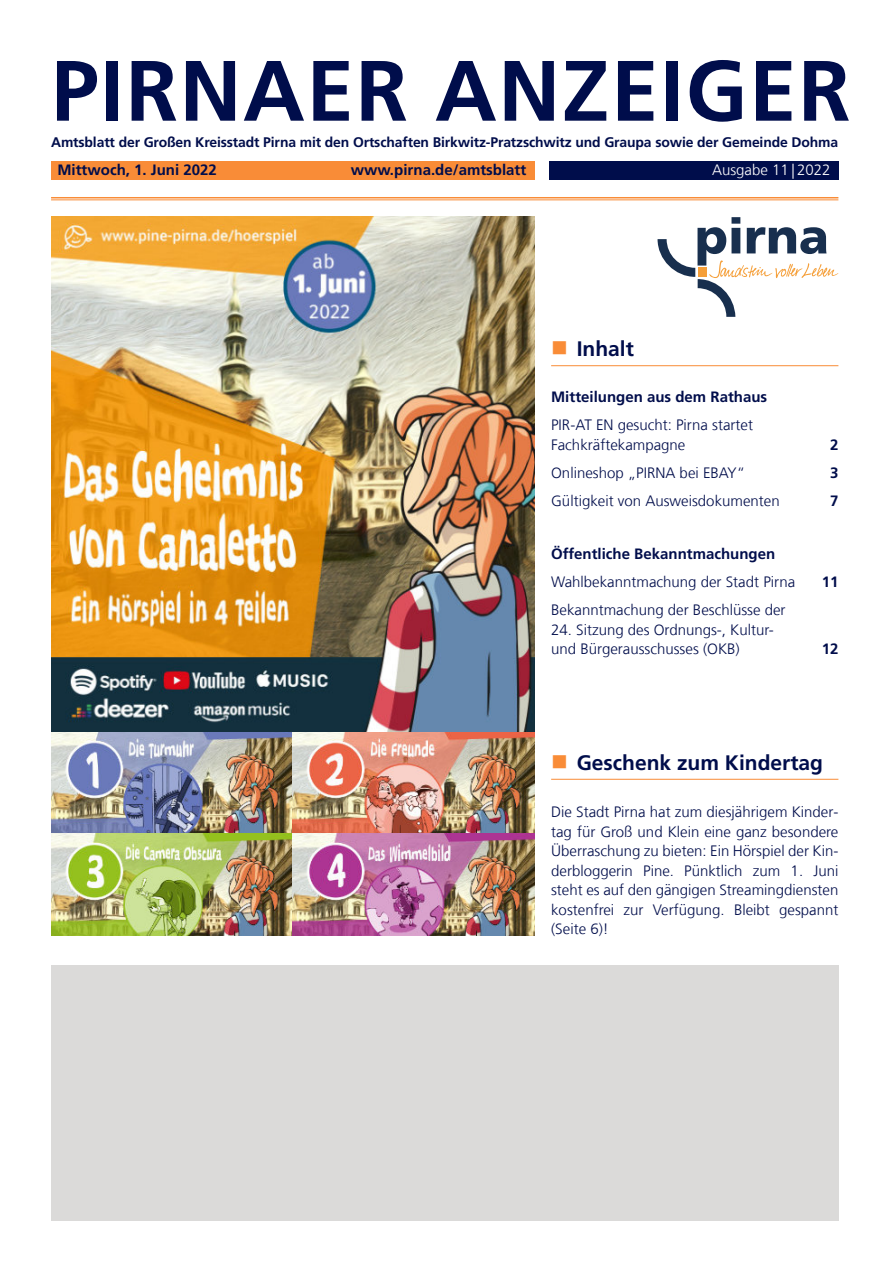
<style>
.page{position:relative;width:881px;height:1263px;background:#fff}
.page>*{position:absolute;margin:0;border:0;box-sizing:border-box;transform-origin:0 0}
.t1{font:700 85.5px "Frutiger LT Com";letter-spacing:.02em;color:#000d4b}
.t2{font:700 21px "Frutiger LT Com";color:#000d4b}
.t3{font:300 15px/19.5px "Frutiger LT Com";color:#000d4b}
.t4{font:700 15px "Frutiger LT Com";color:#000d4b}
.t5{font:300 15px "Frutiger LT Com";color:#fff}
.t6{font:700 13.95px "Frutiger LT Com";letter-spacing:-.01em;color:#000d4b}
</style>
<div class="page">
<div style="left:51px;top:162px;width:483px;height:18px;background:#f98c37"></div>
<div style="left:549px;top:162px;width:289px;height:18px;background:#000d4b"></div>
<hr style="left:51px;top:197px;width:787px;height:1px;background:#f98c37">
<hr style="left:51px;top:200px;width:787px;height:1px;background:#f98c37">
<hr style="left:551px;top:365px;width:287px;height:1px;background:#f98c37">
<div style="left:51px;top:965px;width:787px;height:255px;background:#dbdad9"></div>
<svg style="left:657px;top:217px;width:181px;height:100px"></svg>
<hr style="left:551px;top:779px;width:287px;height:1px;background:#f98c37">
<img style="left:51px;top:217px;width:483px;height:718px">
<h1 class="t1" style="left:51px;top:57px;width:800px">PIRNAER ANZEIGER</h1>
<p class="t6" style="left:51px;top:136px;width:788px">Amtsblatt der Großen Kreisstadt Pirna mit den Ortschaften Birkwitz-Pratzschwitz und Graupa sowie der Gemeinde Dohma</p>
<p class="t4" style="left:350px;top:164px;width:177px">www.pirna.de/amtsblatt</p>
<p class="t4" style="left:57px;top:164px;width:161px">Mittwoch, 1. Juni 2022</p>
<p class="t5" style="left:711px;top:164px;width:120px">Ausgabe 11 | 2022</p>
<h2 class="t2" style="left:576px;top:340px;width:59px">Inhalt</h2>
<p class="t4" style="left:551px;top:391px;width:217px">Mitteilungen aus dem Rathaus</p>
<p class="t3" style="left:551px;top:417px;width:203px">PIR-AT EN gesucht: Pirna startet<br>Fachkräftekampagne</p>
<p class="t4" style="left:829px;top:439px;width:10px">2</p>
<p class="t3" style="left:551px;top:464px;width:195px">Onlineshop „PIRNA bei EBAY“</p>
<p class="t4" style="left:829px;top:467px;width:10px">3</p>
<p class="t3" style="left:551px;top:492px;width:230px">Gültigkeit von Ausweisdokumenten</p>
<p class="t4" style="left:829px;top:495px;width:10px">7</p>
<p class="t4" style="left:551px;top:548px;width:225px">Öffentliche Bekanntmachungen</p>
<p class="t3" style="left:551px;top:573px;width:245px">Wahlbekanntmachung der Stadt Pirna</p>
<p class="t4" style="left:821px;top:576px;width:18px">11</p>
<p class="t3" style="left:551px;top:601px;width:236px">Bekanntmachung der Beschlüsse der</p>
<p class="t3" style="left:551px;top:621px;width:224px">24. Sitzung des Ordnungs-, Kultur&shy;und Bürgerausschusses (OKB)</p>
<p class="t4" style="left:821px;top:643px;width:18px">12</p>
<h2 class="t2" style="left:576px;top:754px;width:248px">Geschenk zum Kindertag</h2>
<p class="t3" style="left:551px;top:803px;width:289px;text-align:justify">Die Stadt Pirna hat zum diesjährigem Kinder&shy;tag für Groß und Klein eine ganz besondere Überraschung zu bieten: Ein Hörspiel der Kin&shy;derbloggerin Pine. Pünktlich zum 1. Juni steht es auf den gängigen Streamingdiensten kostenfrei zur Verfügung. Bleibt gespannt (Seite 6)!</p>
</div>
